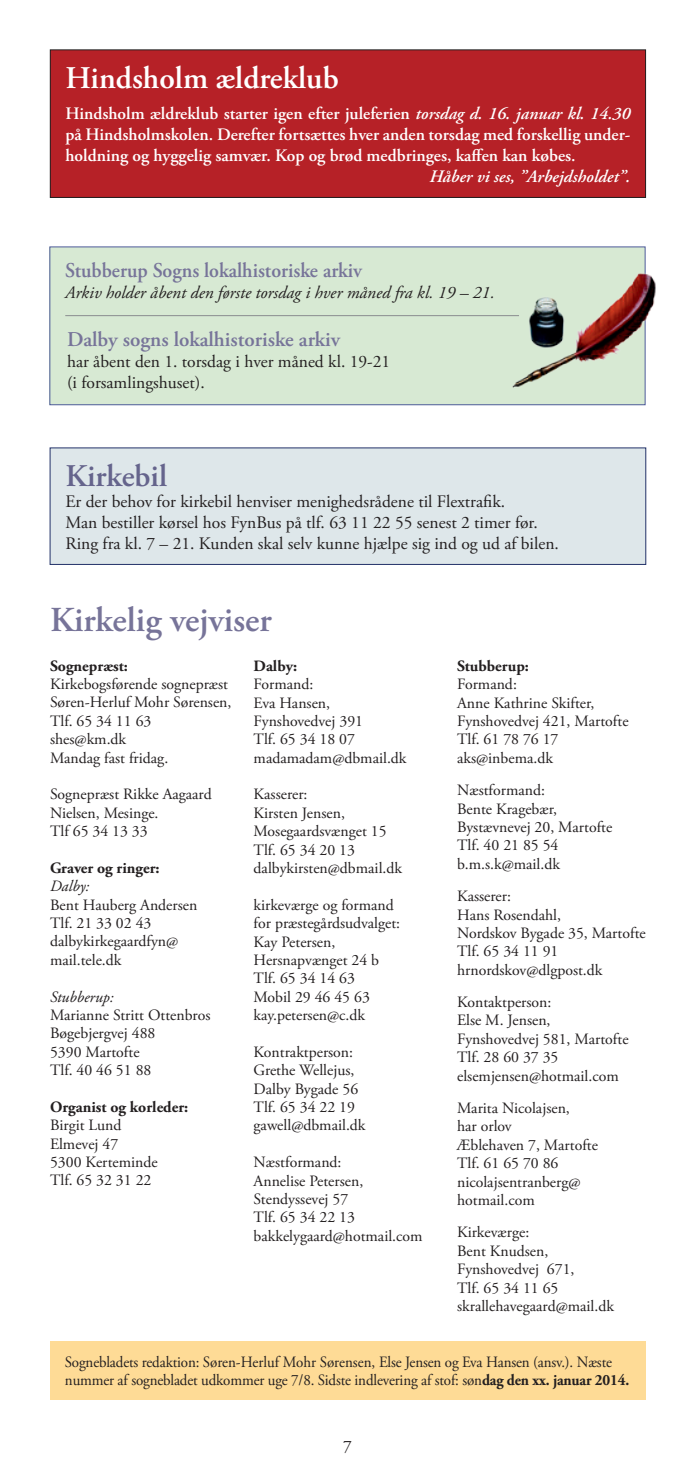
<style>
.page{position:relative;width:695px;height:1474px;background:#fff}
.page>*{position:absolute;margin:0;border:0;box-sizing:border-box;transform-origin:0 0}
.t1{font:600 35px "Adobe Garamond Pro";color:#777499}
.t2{font:600 31.5px "Adobe Garamond Pro";color:#fff}
.t3{font:600 31.5px "Adobe Garamond Pro";color:#65648c}
.t4{font:600 21px "Adobe Garamond Pro";color:#777499;scale:.95 1}
.t5{font:600 21px "Adobe Garamond Pro";color:#777499}
.t6{font:17.5px/21px "Adobe Garamond Pro";color:#231f20}
.t7{font:600 17.5px/21px "Adobe Garamond Pro";color:#fff;text-align:justify}
.t8{font:italic 17.5px "Adobe Garamond Pro";color:#231f20}
.t9{font:italic 600 17.5px "Adobe Garamond Pro";color:#fff}
.t10{font:15.75px/18.4px "Adobe Garamond Pro";color:#231f20}
.t11{font:15.75px/17.5px "Adobe Garamond Pro";color:#231f20;scale:.95 1}
.t12{font:700 15.75px "Adobe Garamond Pro";color:#231f20}
.t13{font:italic 15.75px "Adobe Garamond Pro";color:#231f20}
.s1{font-style:italic}
.s2{font-weight:700}
</style>
<div class="page">
<div style="left:50px;top:1340px;width:595px;height:59px;background:#fedb96"></div>
<div style="left:50px;top:448px;width:595px;height:116px;background:#dee7ea"></div>
<div style="left:50px;top:447px;width:596px;height:118px;border:1px solid #233269"></div>
<div style="left:50px;top:50px;width:595px;height:147px;background:#b62127"></div>
<div style="left:50px;top:50px;width:595px;height:148px;border:1px solid #231f20"></div>
<div style="left:50px;top:247px;width:595px;height:158px;background:#d7e9d3"></div>
<div style="left:49px;top:246px;width:596px;height:159px;border:1px solid #4d5b99"></div>
<img style="left:506px;top:267px;width:150px;height:127px">
<hr style="left:65px;top:315px;width:454px;height:1px;background:#8a8c8f">
<h2 class="t2" style="left:65px;top:60px;width:275px">Hindsholm ældreklub</h2>
<p class="t7" style="left:65px;top:103px;width:566px">Hindsholm ældreklub starter igen efter juleferien <span class="s1">torsdag d. 16. januar kl. 14.30 </span>på Hindsholmskolen. Derefter fortsættes hver anden torsdag med forskellig under&shy;holdning og hyggelig samvær. Kop og brød medbringes, kaffen kan købes.</p>
<p class="t9" style="left:429px;top:167px;width:202px">Håber vi ses, ”Arbejdsholdet”.</p>
<h3 class="t4" style="left:65px;top:259px;width:314px">Stubberup Sogns lokalhistoriske arkiv</h3>
<p class="t8" style="left:65px;top:282px;width:431px">Arkiv holder åbent den første torsdag i hver måned fra kl. 19 – 21.</p>
<h3 class="t5" style="left:67px;top:327px;width:274px">Dalby sogns lokalhistoriske arkiv</h3>
<p class="t6" style="left:67px;top:351px;width:325px">har åbent den 1. torsdag i hver måned kl. 19-21 (i forsamlingshuset).</p>
<h2 class="t3" style="left:65px;top:458px;width:103px">Kirkebil</h2>
<p class="t6" style="left:65px;top:491px;width:495px">Er der behov for kirkebil henviser menighedsrådene til Flextrafik.<br>Man bestiller kørsel hos FynBus på tlf. 63 11 22 55 senest 2 timer før.<br>Ring fra kl. 7 – 21. Kunden skal selv kunne hjælpe sig ind og ud af bilen.</p>
<h1 class="t1" style="left:50px;top:600px;width:223px">Kirkelig vejviser</h1>
<p class="t12" style="left:50px;top:656px;width:79px">Sognepræst:</p>
<p class="t10" style="left:50px;top:675px;width:183px">Kirkebogsførende sognepræst<br>Søren-Herluf Mohr Sørensen,<br>Tlf. 65 34 11 63 shes@km.dk<br>Mandag fast fridag.</p>
<p class="t10" style="left:50px;top:785px;width:163px">Sognepræst Rikke Aagaard<br>Nielsen, Mesinge.<br>Tlf 65 34 13 33</p>
<p class="t12" style="left:50px;top:858px;width:111px">Graver og ringer:</p>
<p class="t13" style="left:50px;top:876px;width:41px">Dalby:</p>
<p class="t10" style="left:50px;top:896px;width:149px">Bent Hauberg Andersen<br>Tlf. 21 33 02 43 dalbykirkegaardfyn@ mail.tele.dk</p>
<p class="t13" style="left:50px;top:987px;width:65px">Stubberup:</p>
<p class="t10" style="left:50px;top:1006px;width:162px">Marianne Stritt Ottenbros<br>Bøgebjergvej 488<br>5390 Martofte<br>Tlf. 40 46 51 88</p>
<p class="t12" style="left:50px;top:1097px;width:140px">Organist og korleder:</p>
<p class="t10" style="left:50px;top:1116px;width:109px">Birgit Lund<br>Elmevej 47<br>5300 Kerteminde<br>Tlf. 65 32 31 22</p>
<p class="t12" style="left:253px;top:656px;width:45px">Dalby:</p>
<p class="t10" style="left:253px;top:675px;width:154px">Formand:<br>Eva Hansen,<br>Fynshovedvej 391<br>Tlf. 65 34 18 07 madamadam@dbmail.dk</p>
<p class="t10" style="left:253px;top:785px;width:150px">Kasserer:<br>Kirsten Jensen,<br>Mosegaardsvænget 15<br>Tlf. 65 34 20 13 dalbykirsten@dbmail.dk</p>
<p class="t10" style="left:253px;top:896px;width:148px">kirkeværge og formand for præstegårdsudvalget:<br>Kay Petersen,<br>Hersnapvænget 24 b<br>Tlf. 65 34 14 63<br>Mobil 29 46 45 63 kay.petersen@c.dk</p>
<p class="t10" style="left:253px;top:1043px;width:113px">Kontraktperson:<br>Grethe Wellejus,<br>Dalby Bygade 56<br>Tlf. 65 34 22 19 gawell@dbmail.dk</p>
<p class="t10" style="left:253px;top:1153px;width:170px">Næstformand:<br>Annelise Petersen,<br>Stendyssevej 57<br>Tlf. 65 34 22 13 bakkelygaard@hotmail.com</p>
<p class="t12" style="left:457px;top:656px;width:73px">Stubberup:</p>
<p class="t10" style="left:457px;top:675px;width:173px">Formand:<br>Anne Kathrine Skifter,<br>Fynshovedvej 421, Martofte<br>Tlf. 61 78 76 17 aks@inbema.dk</p>
<p class="t10" style="left:457px;top:781px;width:157px">Næstformand:<br>Bente Kragebær,<br>Bystævnevej 20, Martofte<br>Tlf. 40 21 85 54 b.m.s.k@mail.dk</p>
<p class="t10" style="left:457px;top:887px;width:190px">Kasserer:<br>Hans Rosendahl,<br>Nordskov Bygade 35, Martofte<br>Tlf. 65 34 11 91 hrnordskov@dlgpost.dk</p>
<p class="t10" style="left:457px;top:993px;width:173px">Kontaktperson:<br>Else M. Jensen,<br>Fynshovedvej 581, Martofte<br>Tlf. 28 60 37 35 elsemjensen@hotmail.com</p>
<p class="t10" style="left:457px;top:1099px;width:142px">Marita Nicolajsen,<br>har orlov<br>Æblehaven 7, Martofte<br>Tlf. 61 65 70 86 nicolajsentranberg@ hotmail.com</p>
<p class="t10" style="left:457px;top:1223px;width:158px">Kirkeværge:<br>Bent Knudsen,<br>Fynshovedvej 671,<br>Tlf. 65 34 11 65 skrallehavegaard@mail.dk</p>
<p class="t11" style="left:65px;top:1353px;width:595px">Sognebladets redaktion: Søren-Herluf Mohr Sørensen, Else Jensen og Eva Hansen (ansv.). Næste nummer af sognebladet udkommer uge 7/8. Sidste indlevering af stof: søn<span class="s2">dag den xx. januar 2014.</span></p>
<p class="t6" style="left:343px;top:1435px;width:10px">7</p>
</div>
